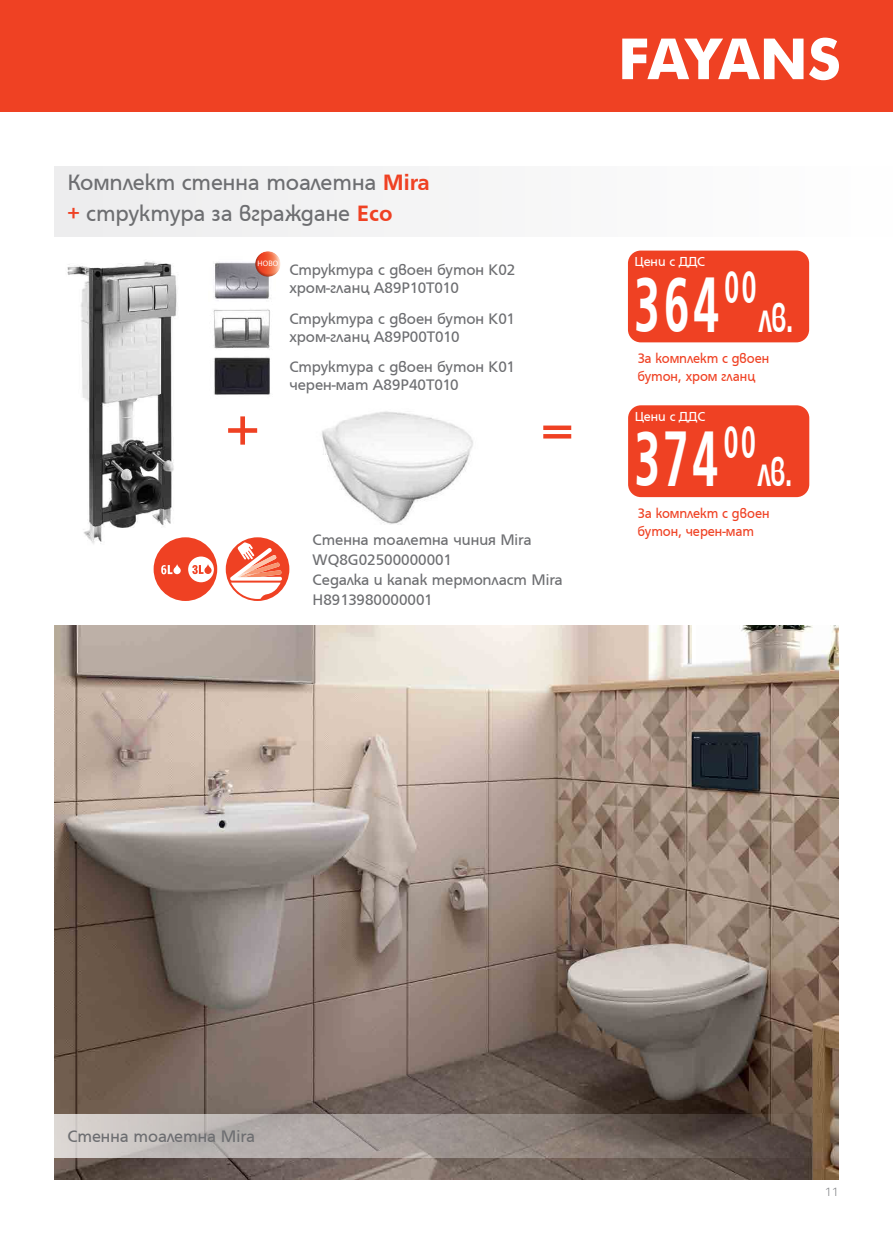
<style>
.page{position:relative;width:893px;height:1234px;background:#fff}
.page>*{position:absolute;margin:0;border:0;box-sizing:border-box;transform-origin:0 0}
.t1{font:700 85.05px "HS Grotesk Bg";letter-spacing:.09em;color:#fff;scale:.58 1}
.t2{font:65.7px "HS Grotesk Bg";color:#ef4123}
.t3{font:63.3px "HS Grotesk Bg";color:#ef4123}
.t4{font:700 45.75px "HS Grotesk Bg";color:#fff;scale:.61 1}
.t5{font:24px/30.6px "HS Grotesk Bg";letter-spacing:-.01em;color:#6d6e71}
.t6{font:18px "HS Grotesk Bg";color:#6d6e71}
.t7{font:16.5px/19.8px "HS Grotesk Bg";color:#6d6e71}
.t8{font:15px/18px "HS Grotesk Bg";color:#ef4123;scale:.95 1}
.t9{font:14.1px "HS Grotesk Bg";color:#fff}
.t10{font:300 12px "Aktiv Grotesk";color:#808285}
.t11{font:7.95px "Myriad Pro";color:#fff}
.s1{font-weight:700;color:#ef4123}
</style>
<div class="page">
<div style="left:0;top:0;width:893px;height:112px;background:#ef4123"></div>
<svg style="left:809px;top:38px;width:30px;height:42px"></svg>
<svg style="left:622px;top:39px;width:181px;height:40px"></svg>
<img style="left:54px;top:625px;width:785px;height:554px">
<hr style="left:0;top:166px;width:1px;height:70px;background:#ededee">
<hr style="left:0;top:625px;width:1px;height:70px;background:#ededee">
<img style="left:322px;top:411px;width:151px;height:114px">
<svg style="left:226px;top:537px;width:63px;height:64px"></svg>
<div style="left:54px;top:166px;width:839px;height:70px;background:#f5f5f6"></div>
<img style="left:67px;top:261px;width:110px;height:283px">
<svg style="left:154px;top:537px;width:63px;height:64px"></svg>
<svg style="left:54px;top:1114px;width:785px;height:43px;background:#958b86"></svg>
<div style="left:628px;top:405px;width:181px;height:92px;background:#ef4123;border-radius:13px"></div>
<div style="left:628px;top:250px;width:181px;height:92px;background:#ef4123;border-radius:13px"></div>
<img style="left:214px;top:262px;width:57px;height:37px">
<img style="left:214px;top:357px;width:56px;height:38px">
<img style="left:213px;top:309px;width:57px;height:40px">
<div style="left:252px;top:251px;width:26px;height:27px;background:#000;opacity:.31"></div>
<h3 class="t5" style="left:67px;top:167px;width:364px">Комплект стенна тоалетна <span class="s1">Mira +</span> структура за вграждане <span class="s1">Eco</span></h3>
<p class="t11" style="left:258px;top:258px;width:22px">НОВО</p>
<p class="t7" style="left:289px;top:261px;width:227px;line-height:18px">Структура с двоен бутон K02 хром-гланц A89P10T010</p>
<p class="t7" style="left:289px;top:310px;width:227px;line-height:18px">Структура с двоен бутон K01 хром-гланц A89P00T010</p>
<p class="t7" style="left:289px;top:358px;width:227px;line-height:18px">Структура с двоен бутон K01 черен-мат A89P40T010</p>
<h2 class="t2" style="left:226px;top:398px;width:35px">+</h2>
<h3 class="t3" style="left:541px;top:401px;width:34px">=</h3>
<p class="t7" style="left:313px;top:530px;width:252px">Стенна тоалетна чиния Mira<br>WQ8G02500000001<br>Седалка и капак термопласт Mira<br>H8913980000001</p>
<p class="t9" style="left:634px;top:254px;width:72px">Цени с ДДС</p>
<h1 class="t1" style="left:634px;top:259px;width:212px">364<sup>00</sup></h1>
<h3 class="t4" style="left:758px;top:292px;width:59px">лв.</h3>
<p class="t8" style="left:638px;top:350px;width:140px">За комплект с двоен бутон, хром гланц</p>
<p class="t9" style="left:635px;top:409px;width:72px">Цени с ДДС</p>
<h1 class="t1" style="left:635px;top:413px;width:210px">374<sup>00</sup></h1>
<h3 class="t4" style="left:757px;top:447px;width:59px">лв.</h3>
<p class="t8" style="left:638px;top:504px;width:140px">За комплект с двоен бутон, черен-мат</p>
<p class="t6" style="left:67px;top:1127px;width:189px">Стенна тоалетна Mira</p>
<p class="t10" style="left:825px;top:1184px;width:16px">11</p>
</div>
